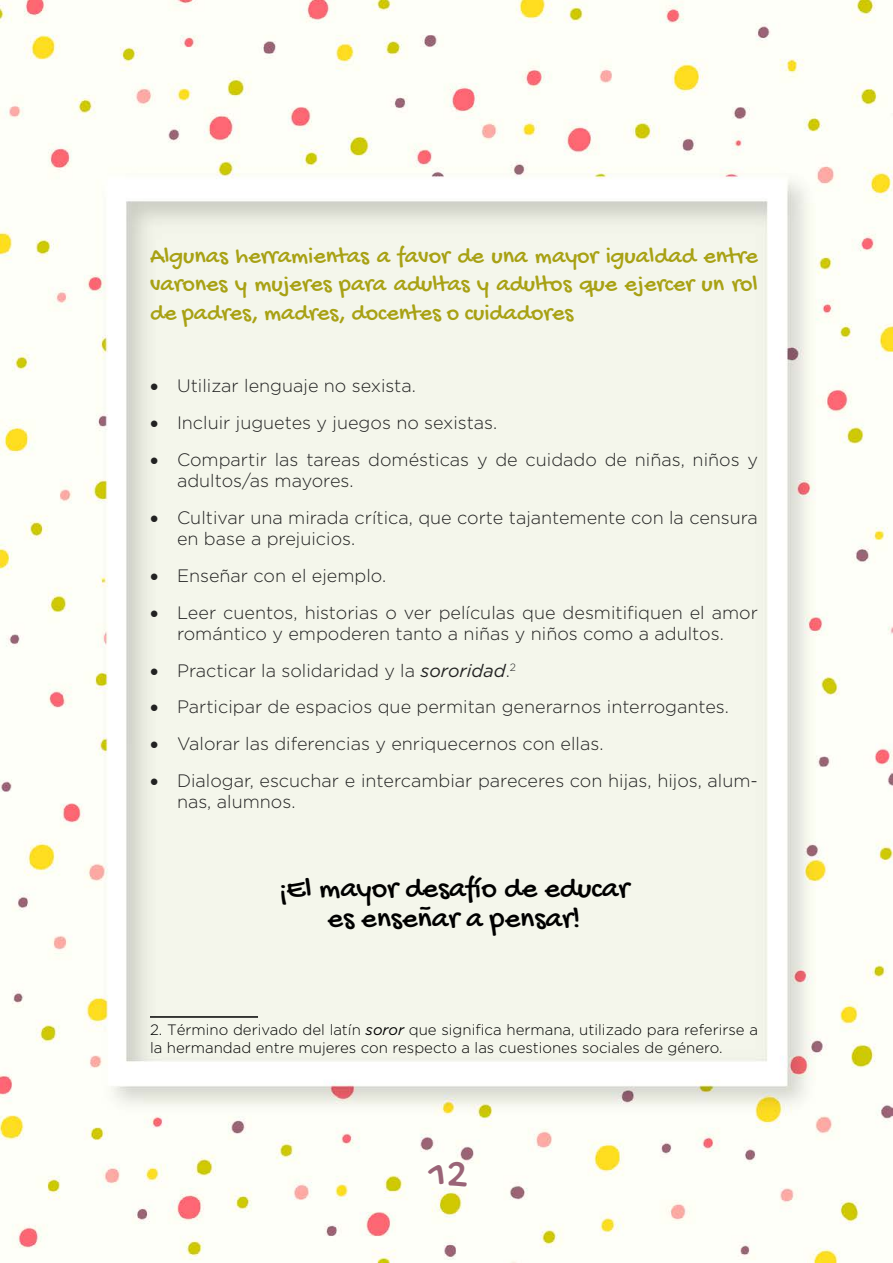
<style>
.page{position:relative;width:893px;height:1263px;background:#fff}
.page>*{position:absolute;margin:0;border:0;box-sizing:border-box;transform-origin:0 0}
.t1{font:43.5px "Gochi Hand";color:#9a6477}
.t2{font:30px "Gochi Hand";color:#000}
.t3{font:24px/28.8px "Gochi Hand";color:#a8a114;text-align:justify}
.t4{font:300 18px/21.6px "Gotham";color:#222}
.t5{font:300 15px/18px "Gotham";color:#000}
.s1{font-weight:400;font-style:italic}
</style>
<div class="page">
<img style="left:0;top:0;width:893px;height:1263px">
<hr style="left:150px;top:1016px;width:108px;height:2px;background:#000">
<p class="t3" style="left:150px;top:243px;width:609px">Algunas herramientas a favor de una mayor igualdad entre varones y mujeres para adultas y adultos que ejercer un rol de padres, madres, docentes o cuidadores</p>
<p class="t4" style="left:150px;top:375px;width:267px">• Utilizar lenguaje no sexista.</p>
<p class="t4" style="left:150px;top:412px;width:349px">• Incluir juguetes y juegos no sexistas.</p>
<p class="t4" style="left:177px;top:448px;width:582px;text-indent:-27px">• Compartir las tareas domésticas y de cuidado de niñas, niños y adultos/as mayores.</p>
<p class="t4" style="left:177px;top:506px;width:582px;text-indent:-27px">• Cultivar una mirada crítica, que corte tajantemente con la censura en base a prejuicios.</p>
<p class="t4" style="left:150px;top:565px;width:238px">• Enseñar con el ejemplo.</p>
<p class="t4" style="left:150px;top:601px;width:609px;text-align:center">• Leer cuentos, historias o ver películas que desmitifiquen el amor romántico y empoderen tanto a niñas y niños como a adultos.</p>
<p class="t4" style="left:150px;top:659px;width:367px">• Practicar la solidaridad y la <span class="s1">sororidad</span>.<sup>2</sup></p>
<p class="t4" style="left:150px;top:696px;width:581px">• Participar de espacios que permitan generarnos interrogantes.</p>
<p class="t4" style="left:150px;top:733px;width:455px">• Valorar las diferencias y enriquecernos con ellas.</p>
<p class="t4" style="left:177px;top:769px;width:582px;text-indent:-27px">• Dialogar, escuchar e intercambiar pareceres con hijas, hijos, alum&shy;nas, alumnos.</p>
<p class="t2" style="left:279px;top:873px;width:351px">¡El mayor desafío de educar</p>
<p class="t2" style="left:328px;top:903px;width:254px">es enseñar a pensar!</p>
<p class="t5" style="left:150px;top:1020px;width:609px">2. Término derivado del latín <span class="s1">soror</span> que significa hermana, utilizado para referirse a la hermandad entre mujeres con respecto a las cuestiones sociales de género.</p>
<h1 class="t1" style="left:429px;top:1151px;width:40px">12</h1>
</div>
